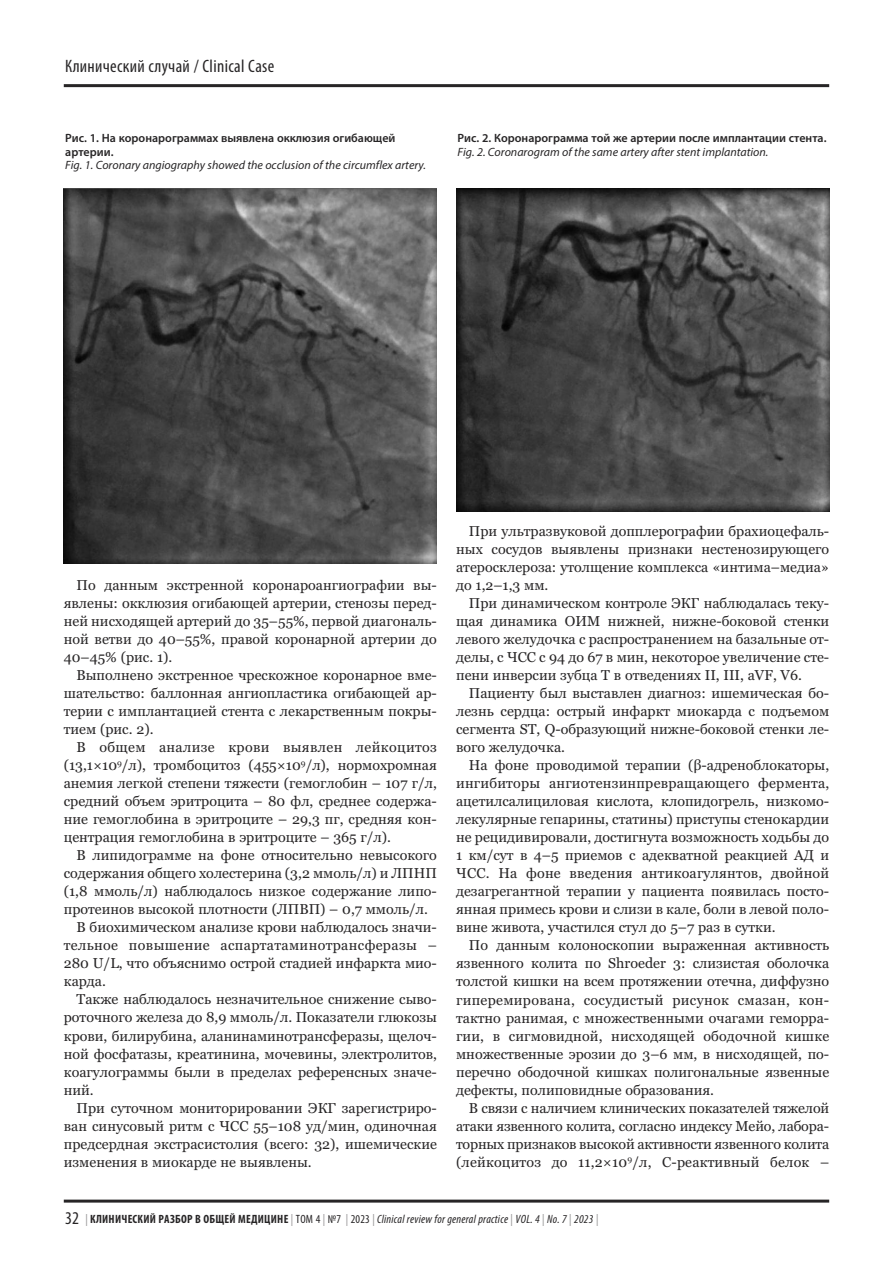
<style>
.page{position:relative;width:893px;height:1263px;background:#fff}
.page>*{position:absolute;margin:0;border:0;box-sizing:border-box;transform-origin:0 0}
.t1{font:condensed 18px "Myriad Pro";letter-spacing:.02em;color:#272526}
.t2{font:14.25px/18px "Georgia";color:#272526;text-align:justify}
.t3{font:14.25px "Georgia";letter-spacing:.025em;color:#272526}
.t4{font:italic 12px "Myriad Pro";color:#272526}
.t5{font:600 12px/13.5px "Myriad Pro";color:#272526}
.t6{font:italic condensed 12px "Myriad Pro";letter-spacing:.02em;color:#272526}
.s1{font-style:normal;font-size:18px}
.s2{font-style:normal;color:#939293}
.s3{font-weight:700;font-style:normal}
.s4{font-style:normal}
</style>
<div class="page">
<hr style="left:64px;top:1199px;width:765px;height:3px;background:#272526">
<hr style="left:64px;top:84px;width:765px;height:3px;background:#272526">
<img style="left:64px;top:188px;width:373px;height:376px">
<img style="left:456px;top:188px;width:373px;height:323px">
<p class="t1" style="left:65px;top:60px;width:211px">Клинический случай / Clinical Case</p>
<p class="t5" style="left:65px;top:132px;width:332px">Рис. 1. На коронарограммах выявлена окклюзия огибающей артерии.</p>
<p class="t4" style="left:65px;top:161px;width:362px">Fig. 1. Coronary angiography showed the occlusion of the circumflex artery.</p>
<p class="t5" style="left:458px;top:132px;width:370px">Рис. 2. Коронарограмма той же артерии после имплантации стента.</p>
<p class="t4" style="left:458px;top:147px;width:312px">Fig. 2. Coronarogram of the same artery after stent implantation.</p>
<p class="t2" style="left:64px;top:576px;width:375px;text-indent:13px">По данным экстренной коронароангиографии вы&shy;явлены: окклюзия огибающей артерии, стенозы перед&shy;ней нисходящей артерий до 35–55%, первой диагональ&shy;ной ветви до 40–55%, правой коронарной артерии до 40–45% (рис. 1).</p>
<p class="t2" style="left:64px;top:666px;width:375px;text-indent:13px">Выполнено экстренное чрескожное коронарное вме&shy;шательство: баллонная ангиопластика огибающей ар&shy;терии с имплантацией cтента с лекарственным покры&shy;тием (рис. 2).</p>
<p class="t2" style="left:64px;top:738px;width:375px;text-indent:13px">В общем анализе крови выявлен лейкоцитоз (13,1×10<sup>9</sup>/л), тромбоцитоз (455×10<sup>9</sup>/л), нормохромная анемия легкой степени тяжести (гемоглобин – 107 г/л, средний объем эритроцита – 80 фл, среднее содержа&shy;ние гемоглобина в эритроците – 29,3 пг, средняя кон&shy;центрация гемоглобина в эритроците – 365 г/л).</p>
<p class="t2" style="left:77px;top:846px;width:362px">В липидограмме на фоне относительно невысокого</p>
<p class="t2" style="left:64px;top:864px;width:375px">содержания общего холестерина (3,2 ммоль/л) и ЛПНП</p>
<p class="t2" style="left:64px;top:882px;width:375px">(1,8 ммоль/л) наблюдалось низкое содержание липо-</p>
<p class="t2" style="left:64px;top:900px;width:366px">протеинов высокой плотности (ЛПВП) – 0,7 ммоль/л.</p>
<p class="t2" style="left:77px;top:918px;width:362px">В биохимическом анализе крови наблюдалось значи-</p>
<p class="t3" style="left:64px;top:937px;width:375px">тельное повышение аспартатаминотрансферазы –</p>
<p class="t2" style="left:64px;top:954px;width:375px">280 U/L, что объяснимо острой стадией инфаркта мио-</p>
<p class="t2" style="left:64px;top:972px;width:44px">карда.</p>
<p class="t2" style="left:77px;top:990px;width:362px">Также наблюдалось незначительное снижение сыво-</p>
<p class="t2" style="left:64px;top:1008px;width:375px">роточного железа до 8,9 ммоль/л. Показатели глюкозы</p>
<p class="t2" style="left:64px;top:1026px;width:375px">крови, билирубина, аланинаминотрансферазы, щелоч-</p>
<p class="t2" style="left:64px;top:1044px;width:375px">ной фосфатазы, креатинина, мочевины, электролитов,</p>
<p class="t2" style="left:64px;top:1062px;width:375px">коагулограммы были в пределах референсных значе-</p>
<p class="t2" style="left:64px;top:1080px;width:31px">ний.</p>
<p class="t2" style="left:77px;top:1098px;width:362px">При суточном мониторировании ЭКГ зарегистриро-</p>
<p class="t2" style="left:64px;top:1116px;width:375px">ван синусовый ритм с ЧСС 55–108 уд/мин, одиночная</p>
<p class="t2" style="left:64px;top:1134px;width:375px">предсердная экстрасистолия (всего: 32), ишемические</p>
<p class="t2" style="left:64px;top:1152px;width:249px">изменения в миокарде не выявлены.</p>
<p class="t2" style="left:456px;top:522px;width:375px;text-indent:13px">При ультразвуковой допплерографии брахиоцефаль&shy;ных сосудов выявлены признаки нестенозирующего атеросклероза: утолщение комплекса «интима–медиа» до 1,2–1,3 мм.</p>
<p class="t2" style="left:456px;top:594px;width:375px;text-indent:13px">При динамическом контроле ЭКГ наблюдалась теку&shy;щая динамика ОИМ нижней, нижне-боковой стенки левого желудочка с распространением на базальные от&shy;делы, с ЧСС с 94 до 67 в мин, некоторое увеличение сте&shy;пени инверсии зубца Т в отведениях II, III, аVF, V6.</p>
<p class="t2" style="left:456px;top:684px;width:375px;text-indent:13px">Пациенту был выставлен диагноз: ишемическая бо&shy;лезнь сердца: острый инфаркт миокарда с подъемом сегмента ST, Q-образующий нижне-боковой стенки ле&shy;вого желудочка.</p>
<p class="t2" style="left:456px;top:756px;width:375px;text-indent:13px">На фоне проводимой терапии (β-адреноблокаторы, ингибиторы ангиотензинпревращающего фермента, ацетилсалициловая кислота, клопидогрель, низкомо&shy;лекулярные гепарины, статины) приступы стенокардии не рецидивировали, достигнута возможность ходьбы до 1 км/сут в 4–5 приемов с адекватной реакцией АД и ЧСС. На фоне введения антикоагулянтов, двойной дезагрегантной терапии у пациента появилась посто&shy;янная примесь крови и слизи в кале, боли в левой поло&shy;вине живота, участился стул до 5–7 раз в сутки.</p>
<p class="t2" style="left:456px;top:936px;width:375px;text-indent:13px">По данным колоноскопии выраженная активность язвенного колита по Shroeder 3: слизистая оболочка толстой кишки на всем протяжении отечна, диффузно гиперемирована, сосудистый рисунок смазан, кон&shy;тактно ранимая, с множественными очагами геморра&shy;гии, в сигмовидной, нисходящей ободочной кишке множественные эрозии до 3–6 мм, в нисходящей, по&shy;перечно ободочной кишках полигональные язвенные дефекты, полиповидные образования.</p>
<p class="t2" style="left:456px;top:1098px;width:375px;text-indent:13px">В связи с наличием клинических показателей тяжелой атаки язвенного колита, согласно индексу Мейо, лабора&shy;торных признаков высокой активности язвенного колита (лейкоцитоз до 11,2×10<sup>9</sup>/л, С-реактивный белок –</p>
<p class="t6" style="left:65px;top:1214px;width:535px"><span class="s1">32</span> <span class="s2">|</span> <span class="s3">КЛИНИЧЕСКИЙ РАЗБОР В ОБЩЕЙ МЕДИЦИНЕ</span> <span class="s2">|</span> <span class="s4">ТОМ 4</span> <span class="s2">|</span> <span class="s4">№7</span> <span class="s2">|</span> <span class="s4">2023</span> <span class="s2">|</span> Clinical review for general practice <span class="s2">|</span> VOL. 4 <span class="s2">|</span> No. 7 <span class="s2">|</span> 2023 <span class="s2">|</span></p>
</div>
